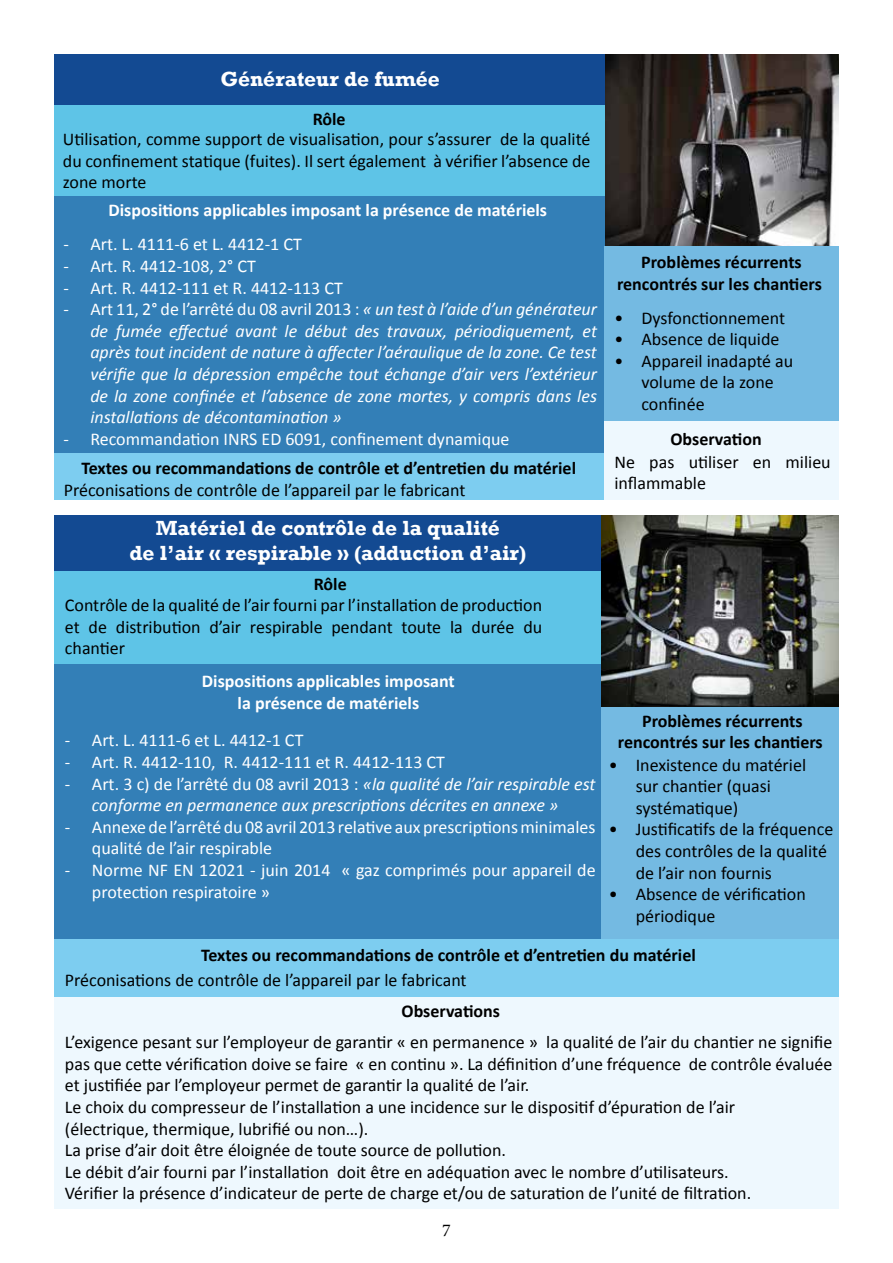
<style>
.page{position:relative;width:893px;height:1263px;background:#fff}
.page>*{position:absolute;margin:0;border:0;box-sizing:border-box;transform-origin:0 0}
.t1{font:700 21px/25.2px "Rockwell";color:#fff;text-align:center}
.t2{font:18px/21.6px "Calibri";color:#000}
.t3{font:italic 18px/21.6px "Calibri";color:#fff;text-align:justify}
.t4{font:18px/21.6px "Calibri";color:#fff}
.t5{font:700 18px/21.6px "Calibri";color:#000;text-align:center}
.t6{font:700 18px/21.6px "Calibri";color:#fff;text-align:center}
.t7{font:18px "Minion Pro";color:#000}
.s1{font-style:normal}
</style>
<div class="page">
<img style="left:604px;top:54px;width:235px;height:193px">
<div style="left:54px;top:452px;width:550px;height:48px;background:#7dcdf0"></div>
<div style="left:54px;top:196px;width:550px;height:256px;background:#337fb7"></div>
<div style="left:604px;top:421px;width:235px;height:79px;background:#eef8fe"></div>
<div style="left:54px;top:104px;width:550px;height:92px;background:#5ec4e7"></div>
<div style="left:604px;top:247px;width:235px;height:174px;background:#74bae2"></div>
<div style="left:54px;top:54px;width:550px;height:50px;background:#134a92"></div>
<div style="left:54px;top:939px;width:785px;height:58px;background:#7dcdf0"></div>
<div style="left:54px;top:664px;width:549px;height:275px;background:#337fb7"></div>
<div style="left:54px;top:997px;width:785px;height:212px;background:#eef8fe"></div>
<div style="left:54px;top:571px;width:548px;height:93px;background:#5ec4e7"></div>
<div style="left:602px;top:707px;width:237px;height:232px;background:#74bae2"></div>
<div style="left:54px;top:516px;width:548px;height:55px;background:#134a92"></div>
<img style="left:602px;top:516px;width:237px;height:191px">
<p class="t1" style="left:220px;top:67px;width:221px">Générateur de fumée</p>
<p class="t5" style="left:313px;top:108px;width:34px">Rôle</p>
<p class="t2" style="left:63px;top:128px;width:529px;text-align:justify">Utilisation, comme support de visualisation, pour s’assurer de la qualité du confinement statique (fuites). Il sert également à vérifier l’absence de zone morte</p>
<p class="t6" style="left:109px;top:199px;width:440px">Dispositions applicables imposant la présence de matériels</p>
<p class="t4" style="left:63px;top:234px;width:240px">- Art. L. 4111-6 et L. 4412-1 CT</p>
<p class="t4" style="left:63px;top:255px;width:194px">- Art. R. 4412-108, 2° CT</p>
<p class="t4" style="left:63px;top:277px;width:281px">- Art. R. 4412-111 et R. 4412-113 CT</p>
<p class="t3" style="left:90px;top:298px;width:508px;text-indent:-27px"><span class="s1">- Art 11, 2° de l’arrêté du 08 avril 2013 :</span> « un test à l’aide d’un générateur de fumée effectué avant le début des travaux, périodiquement, et après tout incident de nature à affecter l’aéraulique de la zone. Ce test vérifie que la dépression empêche tout échange d’air vers l’extérieur de la zone confinée et l’absence de zone mortes, y compris dans les installations de décontamination »</p>
<p class="t4" style="left:63px;top:428px;width:448px">- Recommandation INRS ED 6091, confinement dynamique</p>
<p class="t2" style="left:64px;top:479px;width:403px">Préconisations de contrôle de l’appareil par le fabricant</p>
<p class="t5" style="left:81px;top:457px;width:496px">Textes ou recommandations de contrôle et d’entretien du matériel</p>
<p class="t1" style="left:129px;top:515px;width:398px">Matériel de contrôle de la qualité<br>de l’air « respirable » (adduction d’air)</p>
<p class="t5" style="left:314px;top:574px;width:34px">Rôle</p>
<p class="t2" style="left:65px;top:594px;width:479px;text-align:justify">Contrôle de la qualité de l’air fourni par l’installation de production et de distribution d’air respirable pendant toute la durée du chantier</p>
<p class="t6" style="left:202px;top:670px;width:254px">Dispositions applicables imposant la présence de matériels</p>
<p class="t4" style="left:65px;top:730px;width:240px">- Art. L. 4111-6 et L. 4412-1 CT</p>
<p class="t4" style="left:65px;top:751px;width:382px">- Art. R. 4412-110, R. 4412-111 et R. 4412-113 CT</p>
<p class="t3" style="left:65px;top:772px;width:532px;text-align:center"><span class="s1">- Art. 3 c) de l’arrêté du 08 avril 2013 :</span> «la qualité de l’air respirable est conforme en permanence aux prescriptions décrites en annexe »</p>
<p class="t4" style="left:92px;top:816px;width:505px;text-indent:-27px">- Annexe de l’arrêté du 08 avril 2013 relative aux prescriptions minimales qualité de l’air respirable</p>
<p class="t4" style="left:92px;top:859px;width:505px;text-indent:-27px">- Norme NF EN 12021 - juin 2014 « gaz comprimés pour appareil de protection respiratoire »</p>
<p class="t5" style="left:617px;top:251px;width:206px">Problèmes récurrents rencontrés sur les chantiers</p>
<p class="t2" style="left:614px;top:307px;width:172px">• Dysfonctionnement</p>
<p class="t2" style="left:614px;top:328px;width:167px">• Absence de liquide</p>
<p class="t2" style="left:641px;top:350px;width:153px;text-indent:-27px">• Appareil inadapté au volume de la zone confinée</p>
<p class="t5" style="left:670px;top:428px;width:93px">Observation</p>
<p class="t2" style="left:614px;top:451px;width:218px">Ne pas utiliser en milieu inflammable</p>
<p class="t5" style="left:618px;top:710px;width:206px">Problèmes récurrents rencontrés sur les chantiers</p>
<p class="t2" style="left:636px;top:754px;width:172px;text-indent:-27px">• Inexistence du matériel sur chantier (quasi systématique)</p>
<p class="t2" style="left:636px;top:819px;width:199px;text-indent:-27px">• Justificatifs de la fréquence des contrôles de la qualité de l’air non fournis</p>
<p class="t2" style="left:636px;top:883px;width:172px;text-indent:-27px">• Absence de vérification périodique</p>
<p class="t5" style="left:201px;top:944px;width:496px">Textes ou recommandations de contrôle et d’entretien du matériel</p>
<p class="t2" style="left:65px;top:969px;width:403px">Préconisations de contrôle de l’appareil par le fabricant</p>
<p class="t5" style="left:401px;top:1000px;width:100px">Observations</p>
<p class="t2" style="left:65px;top:1031px;width:769px">L’exigence pesant sur l’employeur de garantir « en permanence » la qualité de l’air du chantier ne signifie pas que cette vérification doive se faire « en continu ». La définition d’une fréquence de contrôle évaluée et justifiée par l’employeur permet de garantir la qualité de l’air.<br>Le choix du compresseur de l’installation a une incidence sur le dispositif d’épuration de l’air<br>(électrique, thermique, lubrifié ou non…).<br>La prise d’air doit être éloignée de toute source de pollution.<br>Le débit d’air fourni par l’installation doit être en adéquation avec le nombre d’utilisateurs.<br>Vérifier la présence d’indicateur de perte de charge et/ou de saturation de l’unité de filtration.</p>
<p class="t7" style="left:442px;top:1218px;width:10px">7</p>
</div>
